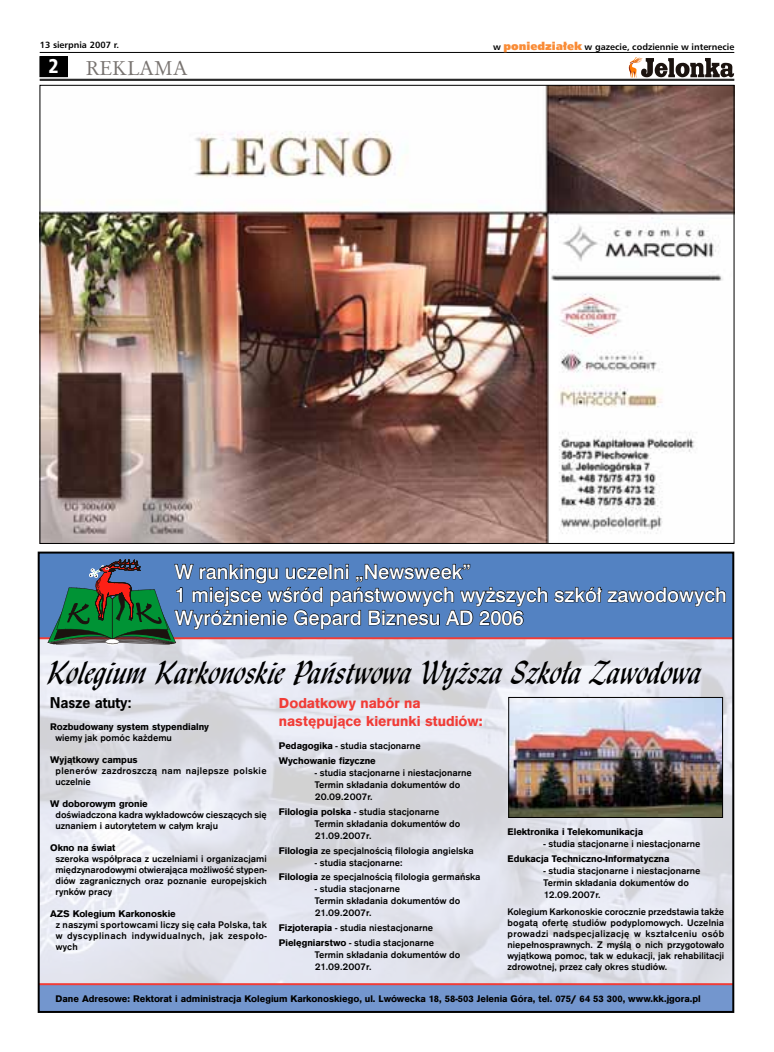
<style>
.page{position:relative;width:774px;height:1052px;background:#fff}
.page>*{position:absolute;margin:0;border:0;box-sizing:border-box;transform-origin:0 0}
.t1{font:31px "Lydian Csv PL Regular A";color:#000}
.t2{font:20px/23px "Swis 721 Md PL Regular A";color:#fff}
.t3{font:20px "Orig Garmnd PL Roman A";color:#787370}
.t4{font:700 15px/18px "Accius TEE";color:#f13c37}
.t5{font:700 14px "News Gothic Std";color:#000}
.t6{font:500 10px/11px "Accius TEE";color:#000}
.t7{font:700 10px/11px "Accius TEE";color:#000}
.t8{font:500 10px/11px "Accius TEE";letter-spacing:.03em;color:#000}
.t9{font:9px "Humnst 777 PL Bold A";color:#000}
.s1{font-family:"Humnst 777 X Blk PL Regular A";font-size:11px;color:#f98c37}
.s2{font-weight:500}
.s3{font-weight:700}
</style>
<div class="page">
<hr style="left:40px;top:52px;width:694px;height:1px;background:#000">
<hr style="left:40px;top:79px;width:694px;height:1px;background:#000">
<hr style="left:40px;top:80px;width:694px;height:1px;background:#000">
<div style="left:40px;top:57px;width:27px;height:20px;background:#000"></div>
<div style="left:40px;top:56px;width:28px;height:21px;border:1px solid #000"></div>
<img style="left:41px;top:639px;width:690px;height:344px">
<div style="left:39px;top:552px;width:694px;height:86px;background:#5382c2"></div>
<svg style="left:554px;top:586px;width:172px;height:21px"></svg>
<hr style="left:39px;top:637px;width:694px;height:2px;background:#f13c37">
<img style="left:510px;top:699px;width:211px;height:116px">
<div style="left:508px;top:697px;width:215px;height:120px;border:1px solid #000"></div>
<div style="left:39px;top:985px;width:694px;height:27px;background:#7396ce"></div>
<hr style="left:39px;top:983px;width:694px;height:2px;background:#f13c37">
<div style="left:38px;top:551px;width:696px;height:462px;border:2px solid #000"></div>
<svg style="left:47px;top:559px;width:501px;height:86px"></svg>
<img style="left:42px;top:87px;width:690px;height:455px">
<svg style="left:629px;top:57px;width:105px;height:21px"></svg>
<p class="t9" style="left:40px;top:39px;width:81px">13 sierpnia 2007 r.</p>
<p class="t9" style="left:493px;top:41px;width:243px">w <span class="s1">poniedzia³ek</span> w gazecie, codziennie w internecie</p>
<p class="t3" style="left:86px;top:56px;width:104px">REKLAMA</p>
<p class="t2" style="left:175px;top:560px;width:553px">W rankingu uczelni „Newsweek”<br>1 miejsce wœród pañstwowych wy¿szych szkó³ zawodowych<br>Wyró¿nienie Gepard Biznesu AD 2006</p>
<p class="t1" style="left:48px;top:652px;width:656px">Kolegium Karkonoskie Pañstwowa Wy¿sza Szko³a Zawodowa</p>
<p class="t5" style="left:50px;top:693px;width:83px">Nasze atuty:</p>
<p class="t7" style="left:55px;top:721px;width:155px;text-indent:-5px">Rozbudowany system stypendialny <span class="s2">wiemy jak pomóc każdemu</span></p>
<p class="t8" style="left:55px;top:754px;width:213px;text-indent:-5px"><span class="s3">Wyjątkowy campus<br></span>plenerów zazdroszczą nam najlepsze polskie uczelnie</p>
<p class="t6" style="left:55px;top:798px;width:213px;text-indent:-5px"><span class="s3">W doborowym gronie<br></span>doświadczona kadra wykładowców cieszących się uznaniem i autorytetem w całym kraju</p>
<p class="t6" style="left:55px;top:842px;width:213px;text-indent:-5px"><span class="s3">Okno na świat<br></span>szeroka współpraca z uczelniami i organizacjami międzynarodowymi otwierająca możliwość stypen&shy;diów zagranicznych oraz poznanie europejskich rynków pracy</p>
<p class="t8" style="left:56px;top:908px;width:213px;text-indent:-6px"><span class="s3">AZS Kolegium Karkonoskie<br></span>z naszymi sportowcami liczy się cała Polska, tak w dyscyplinach indywidualnych, jak zespoło&shy;wych</p>
<p class="t4" style="left:279px;top:694px;width:205px">Dodatkowy nabór na następujące kierunki studiów:</p>
<p class="t7" style="left:279px;top:738px;width:143px;line-height:14.8px">Pedagogika <span class="s2">- studia stacjonarne<br></span>Wychowanie fizyczne</p>
<p class="t6" style="left:315px;top:766px;width:158px;line-height:12px">- studia stacjonarne i niestacjonarne<br>Termin składania dokumentów do<br>20.09.2007r.</p>
<p class="t6" style="left:315px;top:805px;width:147px;line-height:12px;text-indent:-36px"><span class="s3">Filologia polska</span> - studia stacjonarne<br>Termin składania dokumentów do<br>21.09.2007r.</p>
<p class="t6" style="left:279px;top:845px;width:196px"><span class="s3">Filologia</span> ze specjalnością filologia angielska</p>
<p class="t6" style="left:279px;top:855px;width:203px;line-height:14.8px;text-indent:36px">- studia stacjonarne:<br><span class="s3">Filologia</span> ze specjalnością filologia germańska</p>
<p class="t6" style="left:315px;top:883px;width:147px;line-height:12px">- studia stacjonarne<br>Termin składania dokumentów do<br>21.09.2007r.</p>
<p class="t6" style="left:279px;top:920px;width:157px;line-height:14.8px"><span class="s3">Fizjoterapia</span> - studia niestacjonarne<br><span class="s3">Pielęgniarstwo</span> - studia stacjonarne</p>
<p class="t6" style="left:315px;top:949px;width:147px;line-height:12px">Termin składania dokumentów do<br>21.09.2007r.</p>
<p class="t7" style="left:507px;top:827px;width:137px">Elektronika i Telekomunikacja</p>
<p class="t6" style="left:507px;top:837px;width:194px;line-height:14.8px;text-indent:36px">- studia stacjonarne i niestacjonarne<br><span class="s3">Edukacja Techniczno-Informatyczna</span></p>
<p class="t6" style="left:543px;top:865px;width:158px;line-height:12px">- studia stacjonarne i niestacjonarne<br>Termin składania dokumentów do<br>12.09.2007r.</p>
<p class="t6" style="left:507px;top:906px;width:218px;text-align:justify">Kolegium Karkonoskie corocznie przedstawia także bogatą ofertę studiów podyplomowych. Uczelnia prowadzi nadspecjalizację w kształceniu osób niepełnosprawnych. Z myślą o nich przygotowało wyjątkową pomoc, tak w edukacji, jak rehabilitacji zdrowotnej, przez cały okres studiów.</p>
<p class="t7" style="left:56px;top:993px;width:647px">Dane Adresowe: Rektorat i administracja Kolegium Karkonoskiego, ul. Lwówecka 18, 58-503 Jelenia Góra, tel. 075/ 64 53 300, www.kk.jgora.pl</p>
</div>
